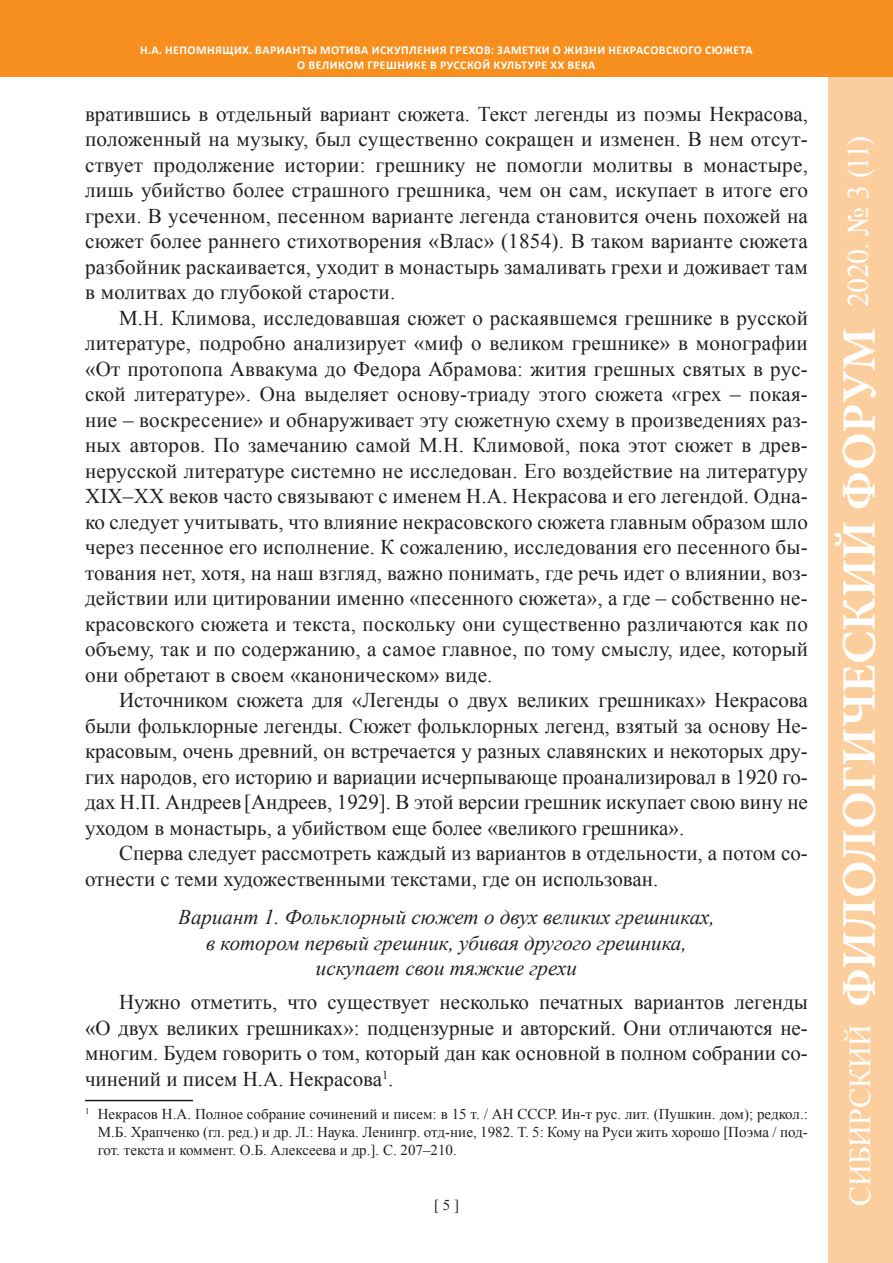
<style>
.page{position:relative;width:893px;height:1263px;background:#fff}
.page>*{position:absolute;margin:0;border:0;box-sizing:border-box;transform-origin:0 0}
.t1{font:700 48px "Minion Pro";color:#fff}
.t2{font:30px "Times New Roman";letter-spacing:-.005em;color:#fff}
.t3{font:21px/25.5px "Times New Roman";color:#231f20;text-align:justify}
.t4{font:italic 21px/25.5px "Times New Roman";color:#231f20;text-align:center}
.t5{font:15px/18px "Times New Roman";color:#231f20;text-align:justify}
.t6{font:700 12px/14.4px "Calibri";letter-spacing:.04em;color:#fff}
</style>
<div class="page">
<div style="left:828px;top:0;width:65px;height:1263px;background:#fdce9d"></div>
<div style="left:0;top:0;width:893px;height:77px;background:#f68f1e"></div>
<hr style="left:85px;top:1100px;width:108px;height:1px;background:#231f20">
<p class="t6" style="left:140px;top:43px;width:42px">Н.А. Непомня</p>
<p class="t6" style="left:297px;top:43px;width:457px;text-indent:-75px">щих. ВАРИАНТЫ МОТИВА ИСКУПЛЕНИЯ ГРЕХОВ: ЗАМЕТКИ О ЖИЗНИ НЕКРАСОВСКОГО СЮЖЕТА<br>О ВЕЛИКОМ ГРЕШНИКЕ В РУССКОЙ КУЛЬТУРЕ ХХ ВЕКА</p>
<p class="t3" style="left:85px;top:101px;width:724px">вратившись в отдельный вариант сюжета. Текст легенды из поэмы Некрасова, положенный на музыку, был существенно сокращен и изменен. В нем отсут&shy;ствует продолжение истории: грешнику не помогли молитвы в монастыре, лишь убийство более страшного грешника, чем он сам, искупает в итоге его грехи. В усеченном, песенном варианте легенда становится очень похожей на сюжет более раннего стихотворения «Влас» (1854). В таком варианте сюжета разбойник раскаивается, уходит в монастырь замаливать грехи и доживает там в молитвах до глубокой старости.</p>
<p class="t3" style="left:85px;top:305px;width:724px;text-indent:34px">М.Н. Климова, исследовавшая сюжет о раскаявшемся грешнике в русской литературе, подробно анализирует «миф о великом грешнике» в монографии «От протопопа Аввакума до Федора Абрамова: жития грешных святых в рус&shy;ской литературе». Она выделяет основу-триаду этого сюжета «грех – покая&shy;ние – воскресение» и обнаруживает эту сюжетную схему в произведениях раз&shy;ных авторов. По замечанию самой М.Н. Климовой, пока этот сюжет в древ&shy;нерусской литературе системно не исследован. Его воздействие на литературу XIX–XX веков часто связывают с именем Н.А. Некрасова и его легендой. Одна&shy;ко следует учитывать, что влияние некрасовского сюжета главным образом шло через песенное его исполнение. К сожалению, исследования его песенного бы&shy;тования нет, хотя, на наш взгляд, важно понимать, где речь идет о влиянии, воз&shy;действии или цитировании именно «песенного сюжета», а где – собственно не&shy;красовского сюжета и текста, поскольку они существенно различаются как по объему, так и по содержанию, а самое главное, по тому смыслу, идее, который они обретают в своем «каноническом» виде.</p>
<p class="t3" style="left:85px;top:687px;width:724px;text-indent:34px">Источником сюжета для «Легенды о двух великих грешниках» Некрасова были фольклорные легенды. Сюжет фольклорных легенд, взятый за основу Не&shy;красовым, очень древний, он встречается у разных славянских и некоторых дру&shy;гих народов, его историю и вариации исчерпывающе проанализировал в 1920 го&shy;дах Н.П. Андреев [Андреев, 1929]. В этой версии грешник искупает свою вину не уходом в монастырь, а убийством еще более «великого грешника».</p>
<p class="t3" style="left:85px;top:840px;width:724px;text-indent:34px">Сперва следует рассмотреть каждый из вариантов в отдельности, а потом со&shy;отнести с теми художественными текстами, где он использован.</p>
<p class="t4" style="left:178px;top:904px;width:538px">Вариант 1. Фольклорный сюжет о двух великих грешниках, в котором первый грешник, убивая другого грешника, искупает свои тяжкие грехи</p>
<p class="t3" style="left:85px;top:989px;width:724px;text-indent:34px">Нужно отметить, что существует несколько печатных вариантов легенды «О двух великих грешниках»: подцензурные и авторский. Они отличаются не&shy;многим. Будем говорить о том, который дан как основной в полном собрании со&shy;чинений и писем Н.А. Некрасова<sup>1</sup>.</p>
<p class="t5" style="left:98px;top:1104px;width:712px;text-indent:-13px"><sup>1</sup> Некрасов Н.А. Полное собрание сочинений и писем: в 15 т. / АН СССР. Ин-т рус. лит. (Пушкин. дом); редкол.:<br>М.Б. Храпченко (гл. ред.) и др. Л.: Наука. Ленингр. отд-ние, 1982. Т. 5: Кому на Руси жить хорошо [Поэма / под&shy;гот. текста и коммент. О.Б. Алексеева и др.]. С. 207–210.</p>
<p class="t5" style="left:434px;top:1195px;width:26px">[ 5 ]</p>
<h2 class="t2" style="left:838px;top:307px;width:172px;rotate:-90deg">2020. № 3 (11)</h2>
<h1 class="t1" style="left:831px;top:1007px;width:681px;rotate:-90deg">ФИЛОЛОГИЧЕСКИЙ ФОРУМ</h1>
<h2 class="t2" style="left:840px;top:1206px;width:183px;rotate:-90deg">СИБИРСКИЙ</h2>
</div>
